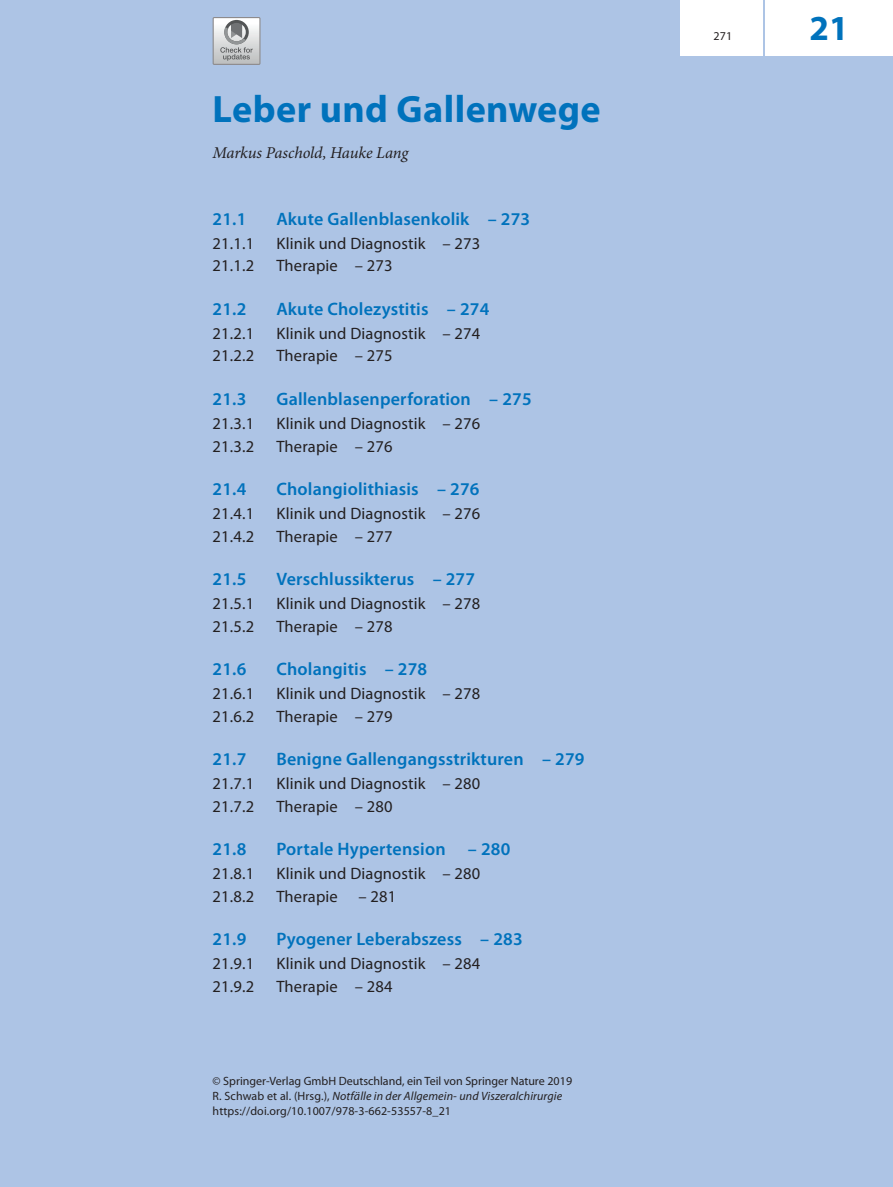
<style>
.page{position:relative;width:893px;height:1187px;background:#fff}
.page>*{position:absolute;margin:0;border:0;box-sizing:border-box;transform-origin:0 0}
.t1{font:700 38.25px "Hqsxqg Sryxgq Myriad Pro";letter-spacing:.01em;color:#0072bc}
.t2{font:700 35.25px "Xhvpdy Gwrgkp Myriad Pro";color:#0072bc}
.t3{font:600 18px "Nyvyhf Fbqxcr Myriad Pro";letter-spacing:.01em;color:#0072bc}
.t4{font:16.5px "Hrpxfv Hwsdpp Myriad Pro";letter-spacing:.01em;color:#231f20}
.t5{font:italic 16.5px "Vwwhbh Ptmbdd Minion Pro";letter-spacing:-.01em;color:#231f20}
.t6{font:12px "Hrpxfv Hwsdpp Myriad Pro";color:#231f20}
.t7{font:italic 12px "Rjscvm Ddjtwg Myriad Pro";letter-spacing:.01em;color:#231f20}
.s1{font-family:"Hrpxfv Hwsdpp Myriad Pro";font-style:normal}
</style>
<div class="page">
<div style="left:0;top:0;width:893px;height:1186px;background:#adc4e5"></div>
<div style="left:765px;top:0;width:128px;height:55px;background:#fff"></div>
<div style="left:680px;top:0;width:83px;height:55px;background:#fff"></div>
<div style="left:213px;top:17px;width:47px;height:48px;border:1px solid #8d8b8c"></div>
<svg style="left:213px;top:18px;width:47px;height:46px"></svg>
<h1 class="t1" style="left:213px;top:84px;width:390px">Leber und Gallenwege</h1>
<p class="t5" style="left:213px;top:141px;width:197px">Markus Paschold, Hauke Lang</p>
<p class="t3" style="left:213px;top:207px;width:35px">21.1</p>
<p class="t3" style="left:276px;top:207px;width:255px">Akute Gallenblasenkolik – 273</p>
<p class="t4" style="left:213px;top:233px;width:43px">21.1.1</p>
<p class="t4" style="left:276px;top:233px;width:205px">Klinik und Diagnostik – 273</p>
<p class="t4" style="left:213px;top:256px;width:43px">21.1.2</p>
<p class="t4" style="left:276px;top:256px;width:118px">Therapie – 273</p>
<p class="t3" style="left:213px;top:297px;width:35px">21.2</p>
<p class="t3" style="left:276px;top:297px;width:214px">Akute Cholezystitis – 274</p>
<p class="t4" style="left:213px;top:323px;width:43px">21.2.1</p>
<p class="t4" style="left:276px;top:323px;width:205px">Klinik und Diagnostik – 274</p>
<p class="t4" style="left:213px;top:346px;width:43px">21.2.2</p>
<p class="t4" style="left:276px;top:346px;width:118px">Therapie – 275</p>
<p class="t3" style="left:213px;top:387px;width:35px">21.3</p>
<p class="t3" style="left:276px;top:387px;width:257px">Gallenblasenperforation – 275</p>
<p class="t4" style="left:213px;top:413px;width:43px">21.3.1</p>
<p class="t4" style="left:276px;top:413px;width:205px">Klinik und Diagnostik – 276</p>
<p class="t4" style="left:213px;top:436px;width:43px">21.3.2</p>
<p class="t4" style="left:276px;top:436px;width:118px">Therapie – 276</p>
<p class="t3" style="left:213px;top:477px;width:35px">21.4</p>
<p class="t3" style="left:276px;top:477px;width:205px">Cholangiolithiasis – 276</p>
<p class="t4" style="left:213px;top:503px;width:43px">21.4.1</p>
<p class="t4" style="left:276px;top:503px;width:205px">Klinik und Diagnostik – 276</p>
<p class="t4" style="left:213px;top:526px;width:43px">21.4.2</p>
<p class="t4" style="left:276px;top:526px;width:118px">Therapie – 277</p>
<p class="t3" style="left:213px;top:567px;width:35px">21.5</p>
<p class="t3" style="left:276px;top:567px;width:200px">Verschlussikterus – 277</p>
<p class="t4" style="left:213px;top:593px;width:43px">21.5.1</p>
<p class="t4" style="left:276px;top:593px;width:205px">Klinik und Diagnostik – 278</p>
<p class="t4" style="left:213px;top:616px;width:43px">21.5.2</p>
<p class="t4" style="left:276px;top:616px;width:118px">Therapie – 278</p>
<p class="t3" style="left:213px;top:657px;width:35px">21.6</p>
<p class="t3" style="left:276px;top:657px;width:152px">Cholangitis – 278</p>
<p class="t4" style="left:213px;top:683px;width:43px">21.6.1</p>
<p class="t4" style="left:276px;top:683px;width:205px">Klinik und Diagnostik – 278</p>
<p class="t4" style="left:213px;top:706px;width:43px">21.6.2</p>
<p class="t4" style="left:276px;top:706px;width:118px">Therapie – 279</p>
<p class="t3" style="left:213px;top:747px;width:35px">21.7</p>
<p class="t3" style="left:276px;top:747px;width:310px">Benigne Gallengangsstrikturen – 279</p>
<p class="t4" style="left:213px;top:773px;width:43px">21.7.1</p>
<p class="t4" style="left:276px;top:773px;width:205px">Klinik und Diagnostik – 280</p>
<p class="t4" style="left:213px;top:796px;width:43px">21.7.2</p>
<p class="t4" style="left:276px;top:796px;width:118px">Therapie – 280</p>
<p class="t3" style="left:213px;top:837px;width:35px">21.8</p>
<p class="t3" style="left:276px;top:837px;width:235px">Portale Hypertension – 280</p>
<p class="t4" style="left:213px;top:863px;width:43px">21.8.1</p>
<p class="t4" style="left:276px;top:863px;width:205px">Klinik und Diagnostik – 280</p>
<p class="t4" style="left:213px;top:886px;width:43px">21.8.2</p>
<p class="t4" style="left:276px;top:886px;width:121px">Therapie – 281</p>
<p class="t3" style="left:213px;top:927px;width:35px">21.9</p>
<p class="t3" style="left:276px;top:927px;width:248px">Pyogener Leberabszess – 283</p>
<p class="t4" style="left:213px;top:953px;width:43px">21.9.1</p>
<p class="t4" style="left:276px;top:953px;width:205px">Klinik und Diagnostik – 284</p>
<p class="t4" style="left:213px;top:976px;width:43px">21.9.2</p>
<p class="t4" style="left:276px;top:976px;width:118px">Therapie – 284</p>
<p class="t6" style="left:213px;top:1073px;width:361px">© Springer-Verlag GmbH Deutschland, ein Teil von Springer Nature 2019</p>
<p class="t7" style="left:213px;top:1088px;width:351px"><span class="s1">R. Schwab et al. (Hrsg.),</span> Notfälle in der Allgemein- und Viszeralchirurgie</p>
<p class="t6" style="left:213px;top:1103px;width:240px">https://doi.org/10.1007/978-3-662-53557-8_21</p>
<p class="t6" style="left:713px;top:29px;width:20px">271</p>
<h2 class="t2" style="left:810px;top:6px;width:41px">21</h2>
</div>
